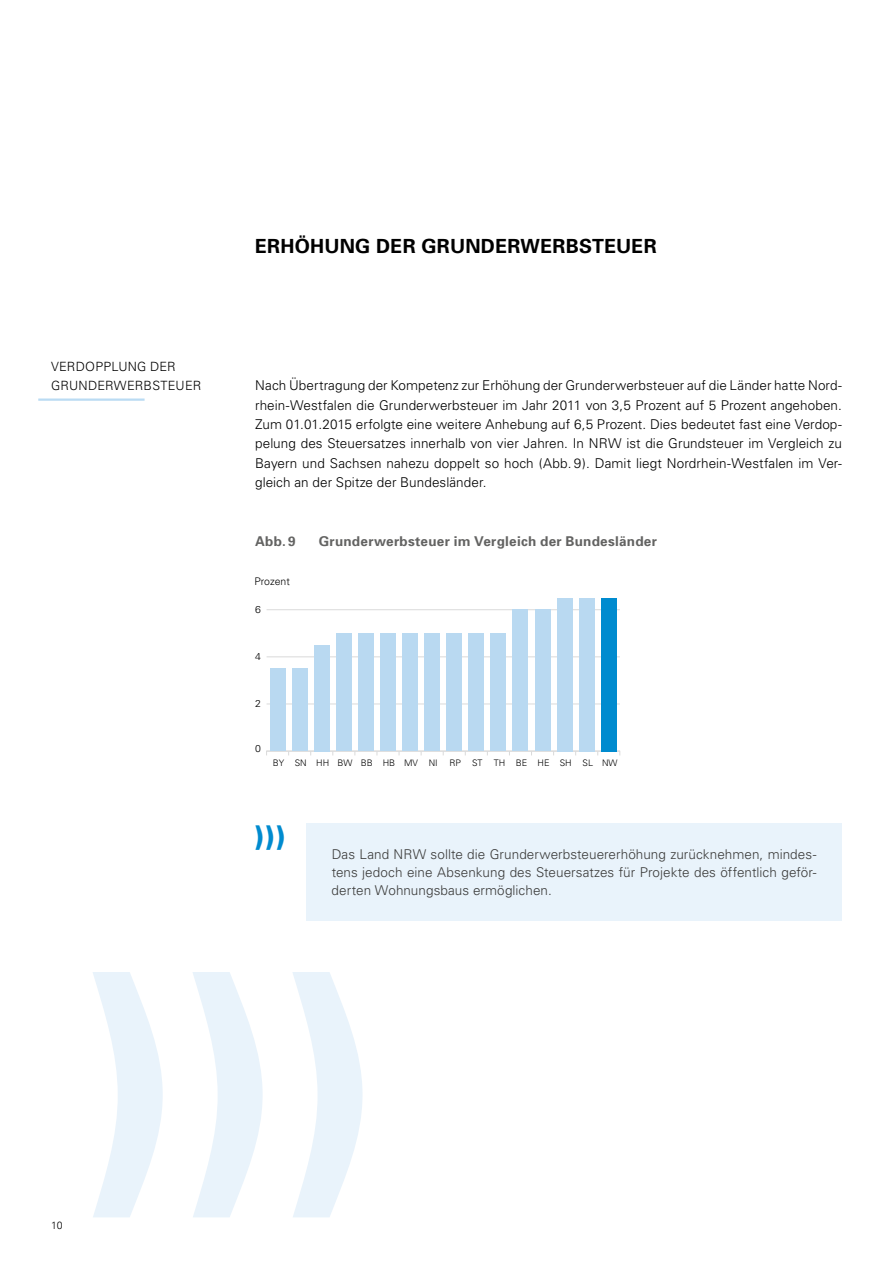
<style>
.page{position:relative;width:893px;height:1263px;background:#fff}
.page>*{position:absolute;margin:0;border:0;box-sizing:border-box;transform-origin:0 0}
.t1{font:900 300px "Univers";color:#e9f3fb}
.t2{font:900 30px "Univers";color:#008bcf}
.t3{font:700 19.5px "Univers";letter-spacing:.01em;color:#000}
.t4{font:300 13.5px/19.5px "Univers";color:#000;text-align:justify}
.t5{font:300 13.5px/18px "Univers";color:#3b3b3a;text-align:justify}
.t6{font:700 13.5px "Univers";letter-spacing:.01em;color:#636362}
.t7{font:300 12.75px/19.5px "Univers";letter-spacing:.015em;color:#000}
.t8{font:300 10.5px "Univers";color:#000}
.t9{font:300 10.05px "Univers";color:#000;scale:1.05 1}
.t10{font:300 9px "Univers";color:#000}
</style>
<div class="page">
<hr style="left:267px;top:751px;width:353px;height:1px;background:#dadada">
<hr style="left:267px;top:704px;width:353px;height:1px;background:#dadada">
<hr style="left:267px;top:656px;width:353px;height:1px;background:#dadada">
<hr style="left:267px;top:609px;width:353px;height:1px;background:#dadada">
<div style="left:270px;top:669px;width:16px;height:82px;background:#b9d9f1"></div>
<div style="left:292px;top:669px;width:16px;height:82px;background:#b9d9f1"></div>
<div style="left:314px;top:645px;width:16px;height:106px;background:#b9d9f1"></div>
<div style="left:336px;top:633px;width:16px;height:118px;background:#b9d9f1"></div>
<div style="left:358px;top:633px;width:16px;height:118px;background:#b9d9f1"></div>
<div style="left:380px;top:633px;width:16px;height:118px;background:#b9d9f1"></div>
<div style="left:402px;top:633px;width:16px;height:118px;background:#b9d9f1"></div>
<div style="left:424px;top:633px;width:16px;height:118px;background:#b9d9f1"></div>
<div style="left:446px;top:633px;width:16px;height:118px;background:#b9d9f1"></div>
<div style="left:468px;top:633px;width:16px;height:118px;background:#b9d9f1"></div>
<div style="left:490px;top:633px;width:16px;height:118px;background:#b9d9f1"></div>
<div style="left:512px;top:610px;width:16px;height:141px;background:#b9d9f1"></div>
<div style="left:535px;top:610px;width:15px;height:141px;background:#b9d9f1"></div>
<div style="left:557px;top:598px;width:16px;height:153px;background:#b9d9f1"></div>
<div style="left:579px;top:598px;width:16px;height:153px;background:#b9d9f1"></div>
<div style="left:601px;top:598px;width:16px;height:153px;background:#008bcf"></div>
<div style="left:306px;top:823px;width:536px;height:98px;background:#e9f3fb"></div>
<hr style="left:38px;top:398px;width:107px;height:3px;background:#badbf3">
<p class="t7" style="left:51px;top:356px;width:152px">Verdopplung der<br>-G runderwerbsteuer</p>
<h3 class="t3" style="left:255px;top:235px;width:403px">Erhöhung der Grunderwerbsteuer</h3>
<p class="t4" style="left:255px;top:375px;width:588px">Nach Ü bertragung der Kompetenz zur Erhöhung der G runderwerbsteuer auf die Länder hatte Nord&shy;rhein-Westfalen die G runderwerbsteuer im Jahr 2011 von 3,5 Prozent auf 5 Prozent angehoben.<br>Zum 01.01.2015 erfolgte eine weitere Anhebung auf 6,5 Prozent. Dies bedeutet fast eine Verdop&shy;pelung des Steuersatzes innerhalb von vier Jahren. I n NRW ist die G rundsteuer im Vergleich zu Bayern und Sachsen nahezu doppelt so hoch (Abb. 9). Damit liegt Nordrhein-Westfalen im Ver&shy;gleich an der Spitze der Bundesländer.</p>
<p class="t6" style="left:255px;top:533px;width:58px">Abb. 9 G</p>
<p class="t6" style="left:330px;top:533px;width:329px">runderwerbsteuer im Vergleich der Bundesländer</p>
<p class="t8" style="left:254px;top:574px;width:37px">Prozent</p>
<p class="t9" style="left:255px;top:603px;width:7px">6</p>
<p class="t9" style="left:255px;top:650px;width:7px">4</p>
<p class="t9" style="left:255px;top:697px;width:7px">2</p>
<p class="t9" style="left:255px;top:743px;width:7px">0</p>
<p class="t10" style="left:273px;top:758px;width:166px">BY SN HH BW BB HB MV NI</p>
<p class="t10" style="left:450px;top:758px;width:170px">RP ST TH BE HE SH SL NW</p>
<h2 class="t2" style="left:254px;top:817px;width:33px">)))</h2>
<p class="t5" style="left:332px;top:845px;width:486px">Das Land NRW sollte die G runderwerbsteuererhöhung zurücknehmen, mindes&shy;tens jedoch eine Absenkung des Steuersatzes für Projekte des öffentlich geför&shy;derten Wohnungsbaus ermöglichen.</p>
<p class="t8" style="left:51px;top:1218px;width:13px">10</p>
<h1 class="t1" style="left:78px;top:895px;width:301px">)))</h1>
</div>
